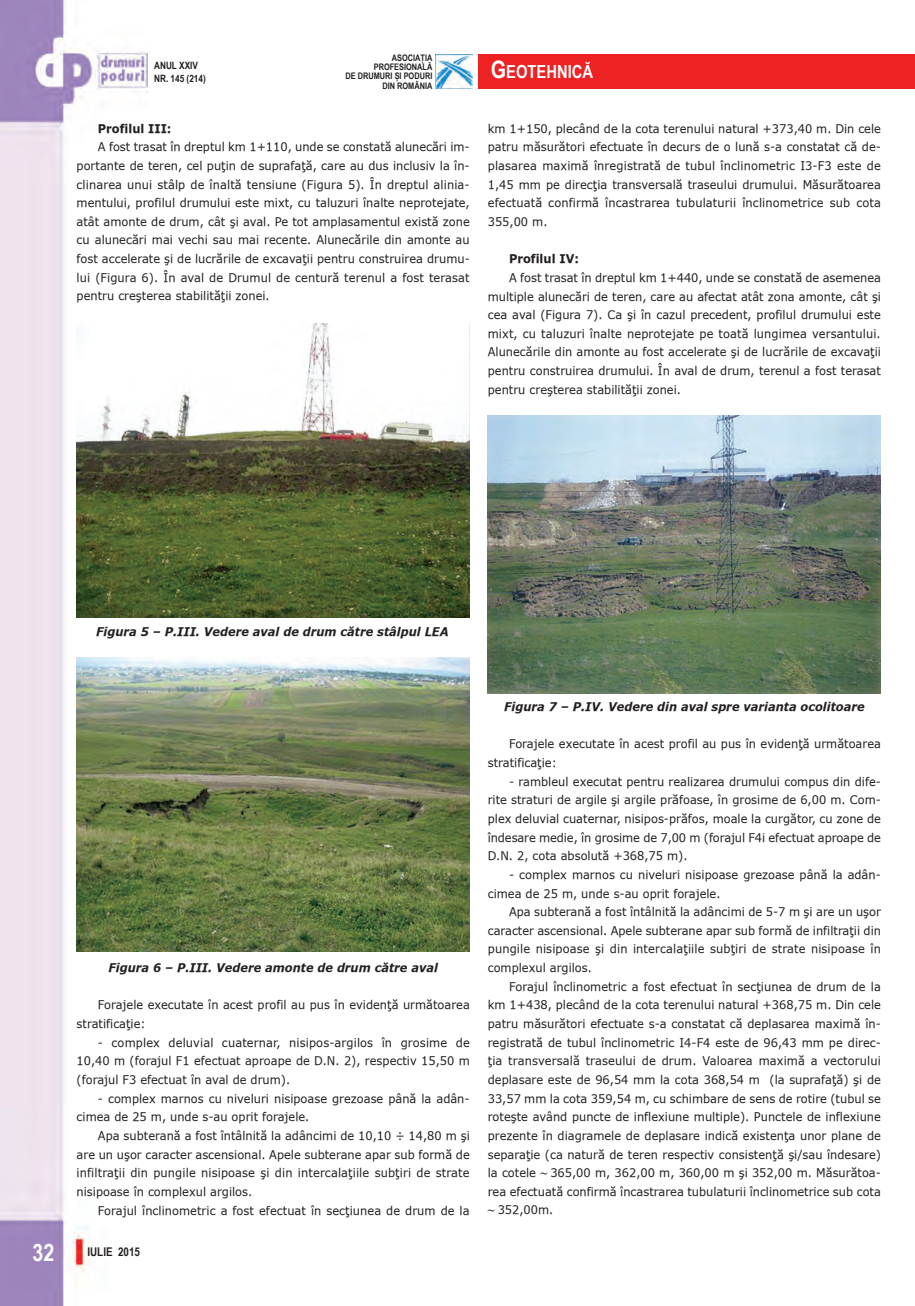
<style>
.page{position:relative;width:915px;height:1306px;background:#fff}
.page>*{position:absolute;margin:0;border:0;box-sizing:border-box;transform-origin:0 0}
.t1{font:700 24px "Arial Narrow";color:#fff}
.t2{font:700 18px "Arial Narrow";color:#fff}
.t3{font:12px/18.6px "Verdana Rom";color:#231f20;text-align:justify;scale:.95 1}
.t4{font:italic 700 12px "Verdana Rom";color:#231f20;scale:.95 1}
.t5{font:700 12px "Verdana Rom";color:#231f20;scale:.95 1}
.t6{font:700 12px "Arial Narrow";color:#231f20}
.t7{font:700 10.05px/13.4px "Arial Narrow";color:#231f20}
.t8{font:700 9px/9.1px "Arial Narrow";color:#231f20;text-align:right}
.s1{font-size:24px}
.s2{font-family:"Times New Roman";font-weight:700;font-size:13.5px}
</style>
<div class="page">
<img style="left:0;top:0;width:147px;height:1305px">
<div style="left:478px;top:55px;width:436px;height:34px;background:#ee2123"></div>
<img style="left:435px;top:55px;width:37px;height:34px">
<img style="left:77px;top:324px;width:392px;height:293px">
<img style="left:487px;top:415px;width:393px;height:278px">
<img style="left:77px;top:657px;width:392px;height:294px">
<p class="t8" style="left:345px;top:53px;width:88px">ASOCIAȚIA<br>PROFESIONALĂ<br>DE DRUMURI ȘI PODURI<br>DIN ROMÂNIA</p>
<p class="t7" style="left:154px;top:58px;width:53px">ANUL XXIV<br>NR. 145 (214)</p>
<p class="t5" style="left:98px;top:120px;width:79px">Profilul III:</p>
<p class="t3" style="left:77px;top:137px;width:415px;text-indent:21px">A fost trasat în dreptul km 1+110, unde se constată alunecări im&shy;portante de teren, cel puţin de suprafaţă, care au dus inclusiv la în&shy;clinarea unui stâlp de înaltă tensiune (Figura 5). În dreptul alinia&shy;mentului, profilul drumului este mixt, cu taluzuri înalte neprotejate, atât amonte de drum, cât şi aval. Pe tot amplasamentul există zone cu alunecări mai vechi sau mai recente. Alunecările din amonte au fost accelerate şi de lucrările de excavaţii pentru construirea drumu&shy;lui (Figura 6). În aval de Drumul de centură terenul a fost terasat pentru creşterea stabilităţii zonei.</p>
<h2 class="t2" style="left:491px;top:61px;width:104px"><span class="s1">G</span>EOtEHNICĂ</h2>
<p class="t3" style="left:487px;top:118px;width:415px">km 1+150, plecând de la cota terenului natural +373,40 m. Din cele patru măsurători efectuate în decurs de o lună s-a constatat că de&shy;plasarea maximă înregistrată de tubul înclinometric I3-F3 este de 1,45 mm pe direcţia transversală traseului drumului. Măsurătoarea efectuată confirmă încastrarea tubulaturii înclinometrice sub cota 355,00 m.</p>
<p class="t5" style="left:509px;top:251px;width:75px">Profilul IV:</p>
<p class="t3" style="left:487px;top:268px;width:415px;text-indent:21px">A fost trasat în dreptul km 1+440, unde se constată de asemenea multiple alunecări de teren, care au afectat atât zona amonte, cât şi cea aval (Figura 7). Ca şi în cazul precedent, profilul drumului este mixt, cu taluzuri înalte neprotejate pe toată lungimea versantului.<br>Alunecările din amonte au fost accelerate şi de lucrările de excavaţii pentru construirea drumului. În aval de drum, terenul a fost terasat pentru creşterea stabilităţii zonei.</p>
<p class="t4" style="left:96px;top:624px;width:372px">Figura 5 – P.III. Vedere aval de drum către stâlpul LEA</p>
<p class="t4" style="left:108px;top:959px;width:348px">Figura 6 – P.III. Vedere amonte de drum către aval</p>
<p class="t3" style="left:77px;top:995px;width:415px;text-indent:21px">Forajele executate în acest profil au pus în evidenţă următoarea stratificaţie:</p>
<p class="t3" style="left:77px;top:1032px;width:415px;text-indent:21px">- complex deluvial cuaternar, nisipos-argilos în grosime de 10,40 m (forajul F1 efectuat aproape de D.N. 2), respectiv 15,50 m (forajul F3 efectuat în aval de drum).</p>
<p class="t3" style="left:77px;top:1088px;width:415px;text-indent:21px">- complex marnos cu niveluri nisipoase grezoase până la adân&shy;cimea de 25 m, unde s-au oprit forajele.</p>
<p class="t3" style="left:77px;top:1125px;width:415px;text-indent:21px">Apa subterană a fost întâlnită la adâncimi de 10,10 ÷ 14,80 m şi are un uşor caracter ascensional. Apele subterane apar sub formă de infiltraţii din pungile nisipoase şi din intercalaţiile subţiri de strate nisipoase în complexul argilos.</p>
<p class="t3" style="left:98px;top:1200px;width:393px">Forajul înclinometric a fost efectuat în secţiunea de drum de la</p>
<h1 class="t1" style="left:33px;top:1238px;width:23px">32</h1>
<p class="t6" style="left:87px;top:1245px;width:54px">IULIE 2015</p>
<p class="t4" style="left:504px;top:699px;width:381px">Figura 7 – P.IV. Vedere din aval spre varianta ocolitoare</p>
<p class="t3" style="left:487px;top:734px;width:415px;text-indent:21px">Forajele executate în acest profil au pus în evidenţă următoarea stratificaţie:</p>
<p class="t3" style="left:487px;top:771px;width:415px;text-indent:21px">- rambleul executat pentru realizarea drumului compus din dife&shy;rite straturi de argile şi argile prăfoase, în grosime de 6,00 m. Com&shy;plex deluvial cuaternar, nisipos-prăfos, moale la curgător, cu zone de îndesare medie, în grosime de 7,00 m (forajul F4i efectuat aproape de D.N. 2, cota absolută +368,75 m).</p>
<p class="t3" style="left:487px;top:864px;width:415px;text-indent:21px">- complex marnos cu niveluri nisipoase grezoase până la adân&shy;cimea de 25 m, unde s-au oprit forajele.</p>
<p class="t3" style="left:487px;top:902px;width:415px;text-indent:21px">Apa subterană a fost întâlnită la adâncimi de 5-7 m şi are un uşor caracter ascensional. Apele subterane apar sub formă de infiltraţii din pungile nisipoase şi din intercalaţiile subţiri de strate nisipoase în complexul argilos.</p>
<p class="t3" style="left:487px;top:976px;width:415px;text-indent:21px">Forajul înclinometric a fost efectuat în secţiunea de drum de la km 1+438, plecând de la cota terenului natural +368,75 m. Din cele patru măsurători efectuate s-a constatat că deplasarea maximă în&shy;registrată de tubul înclinometric I4-F4 este de 96,43 mm pe direc&shy;ţia transversală traseului de drum. Valoarea maximă a vectorului deplasare este de 96,54 mm la cota 368,54 m (la suprafaţă) şi de 33,57 mm la cota 359,54 m, cu schimbare de sens de rotire (tubul se roteşte având puncte de inflexiune multiple). Punctele de inflexiune prezente în diagramele de deplasare indică existenţa unor plane de separaţie (ca natură de teren respectiv consistenţă şi/sau îndesare) la cotele <span class="s2">~</span> 365,00 m, 362,00 m, 360,00 m şi 352,00 m. Măsurătoa&shy;rea efectuată confirmă încastrarea tubulaturii \nclinometrice sub cota <span class="s2">~</span> 352,00m.</p>
</div>
